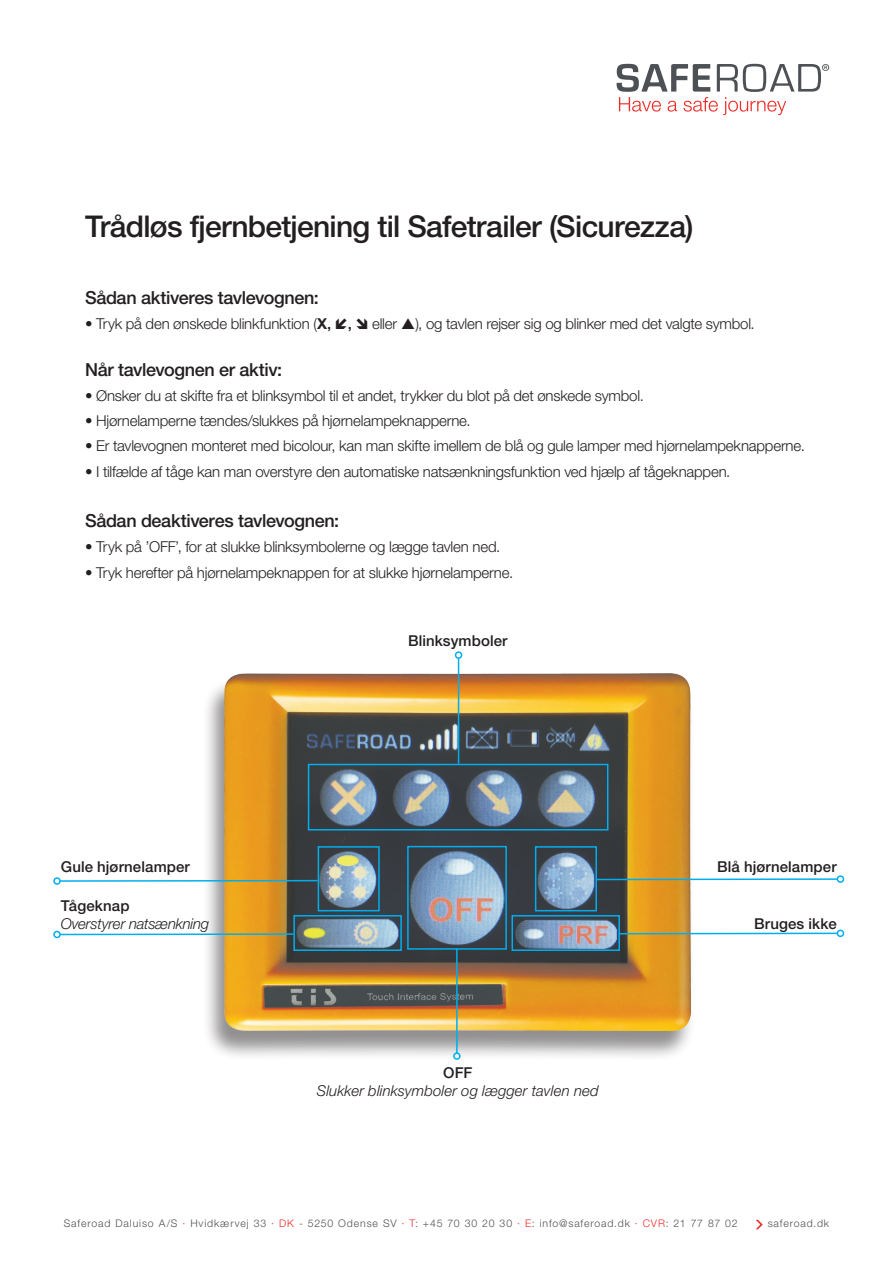
<style>
.page{position:relative;width:893px;height:1263px;background:#fff}
.page>*{position:absolute;margin:0;border:0;box-sizing:border-box;transform-origin:0 0}
.t1{font:500 30px "Helvetica Neue LT Std";letter-spacing:-.025em;color:#231f20}
.t2{font:500 18px "Helvetica Neue LT Std";letter-spacing:-.02em;color:#231f20}
.t3{font:300 15px "Helvetica Neue LT Std";letter-spacing:-.015em;color:#231f20}
.t4{font:500 15px "Helvetica Neue LT Std";letter-spacing:.005em;color:#231f20}
.t5{font:italic 300 15px "Helvetica Neue LT Std";color:#231f20}
.t6{font:300 10.5px "Helvetica Neue LT Std";letter-spacing:.08em;color:#4d5156}
.s1{font-weight:700}
.s2{font-weight:500}
.s3{color:#ee2d28}
</style>
<div class="page">
<svg style="left:756px;top:1220px;width:7px;height:9px"></svg>
<svg style="left:617px;top:64px;width:212px;height:51px"></svg>
<div style="left:203px;top:677px;width:493px;height:385px;background:#231f20;opacity:.5"></div>
<img style="left:225px;top:674px;width:466px;height:356px">
<hr style="left:60px;top:880px;width:258px;height:2px;background:#00aeef">
<div style="left:53px;top:877px;width:8px;height:8px;border:2px solid #00aeef;border-radius:50%"></div>
<hr style="left:60px;top:933px;width:233px;height:2px;background:#00aeef">
<div style="left:53px;top:931px;width:8px;height:7px;border:2px solid #00aeef;border-radius:50%"></div>
<hr style="left:597px;top:878px;width:240px;height:2px;background:#00aeef">
<div style="left:837px;top:875px;width:7px;height:8px;border:2px solid #00aeef;border-radius:50%"></div>
<hr style="left:619px;top:932px;width:218px;height:2px;background:#00aeef">
<div style="left:837px;top:929px;width:7px;height:8px;border:2px solid #00aeef;border-radius:50%"></div>
<hr style="left:456px;top:948px;width:2px;height:105px;background:#00aeef">
<div style="left:453px;top:1052px;width:8px;height:8px;border:2px solid #00aeef;border-radius:50%"></div>
<hr style="left:458px;top:658px;width:1px;height:106px;background:#00aeef">
<div style="left:455px;top:651px;width:7px;height:8px;border:2px solid #00aeef;border-radius:50%"></div>
<div style="left:308px;top:764px;width:300px;height:66px;border:2px solid #00aeef"></div>
<div style="left:318px;top:846px;width:62px;height:65px;border:2px solid #00aeef"></div>
<div style="left:407px;top:846px;width:100px;height:104px;border:2px solid #00aeef"></div>
<div style="left:535px;top:846px;width:62px;height:65px;border:2px solid #00aeef"></div>
<div style="left:293px;top:915px;width:109px;height:36px;border:2px solid #00aeef"></div>
<div style="left:511px;top:915px;width:109px;height:36px;border:2px solid #00aeef"></div>
<h1 class="t1" style="left:85px;top:208px;width:610px">Trådløs fjernbetjening til Safetrailer (Sicurezza)</h1>
<p class="t2" style="left:85px;top:287px;width:235px">Sådan aktiveres tavlevognen:</p>
<p class="t3" style="left:85px;top:315px;width:268px">• Tryk på den ønskede blinkfunktion (<span class="s1">X</span><span class="s2">, ,</span></p>
<p class="t3" style="left:372px;top:315px;width:384px">eller ), og tavlen rejser sig og blinker med det valgte symbol.</p>
<p class="t2" style="left:85px;top:358px;width:199px">Når tavlevognen er aktiv:</p>
<p class="t3" style="left:85px;top:386px;width:560px">• Ønsker du at skifte fra et blinksymbol til et andet, trykker du blot på det ønskede symbol.</p>
<p class="t3" style="left:85px;top:412px;width:387px">• Hjørnelamperne tændes/slukkes på hjørnelampeknapperne.</p>
<p class="t3" style="left:85px;top:437px;width:721px">• Er tavlevognen monteret med bicolour, kan man skifte imellem de blå og gule lamper med hjørnelampeknapperne.</p>
<p class="t3" style="left:85px;top:462px;width:647px">• I tilfælde af tåge kan man overstyre den automatiske natsænkningsfunktion ved hjælp af tågeknappen.</p>
<p class="t2" style="left:85px;top:510px;width:256px">Sådan deaktiveres tavlevognen:</p>
<p class="t3" style="left:85px;top:538px;width:417px">• Tryk på ’OFF’, for at slukke blinksymbolerne og lægge tavlen ned.</p>
<p class="t3" style="left:85px;top:563px;width:430px">• Tryk herefter på hjørnelampeknappen for at slukke hjørnelamperne.</p>
<p class="t4" style="left:61px;top:858px;width:131px">Gule hjørnelamper</p>
<p class="t4" style="left:61px;top:896px;width:70px">Tågeknap</p>
<p class="t5" style="left:61px;top:914px;width:150px">Overstyrer natsænkning</p>
<p class="t4" style="left:408px;top:631px;width:101px">Blinksymboler</p>
<p class="t4" style="left:443px;top:1064px;width:31px">OFF</p>
<p class="t5" style="left:317px;top:1082px;width:283px">Slukker blinksymboler og lægger tavlen ned</p>
<p class="t4" style="left:717px;top:858px;width:121px">Blå hjørnelamper</p>
<p class="t4" style="left:754px;top:914px;width:84px">Bruges ikke</p>
<p class="t6" style="left:64px;top:1217px;width:675px">Saferoad Daluiso A/S <span class="s3">·</span> Hvidkærvej 33 <span class="s3">· DK</span> - 5250 Odense SV <span class="s3">· T</span>: +45 70 30 20 30 <span class="s3">· E</span>: info@saferoad.dk <span class="s3">· CVR</span>: 21 77 87 02</p>
<p class="t6" style="left:768px;top:1217px;width:63px">saferoad.dk</p>
</div>
